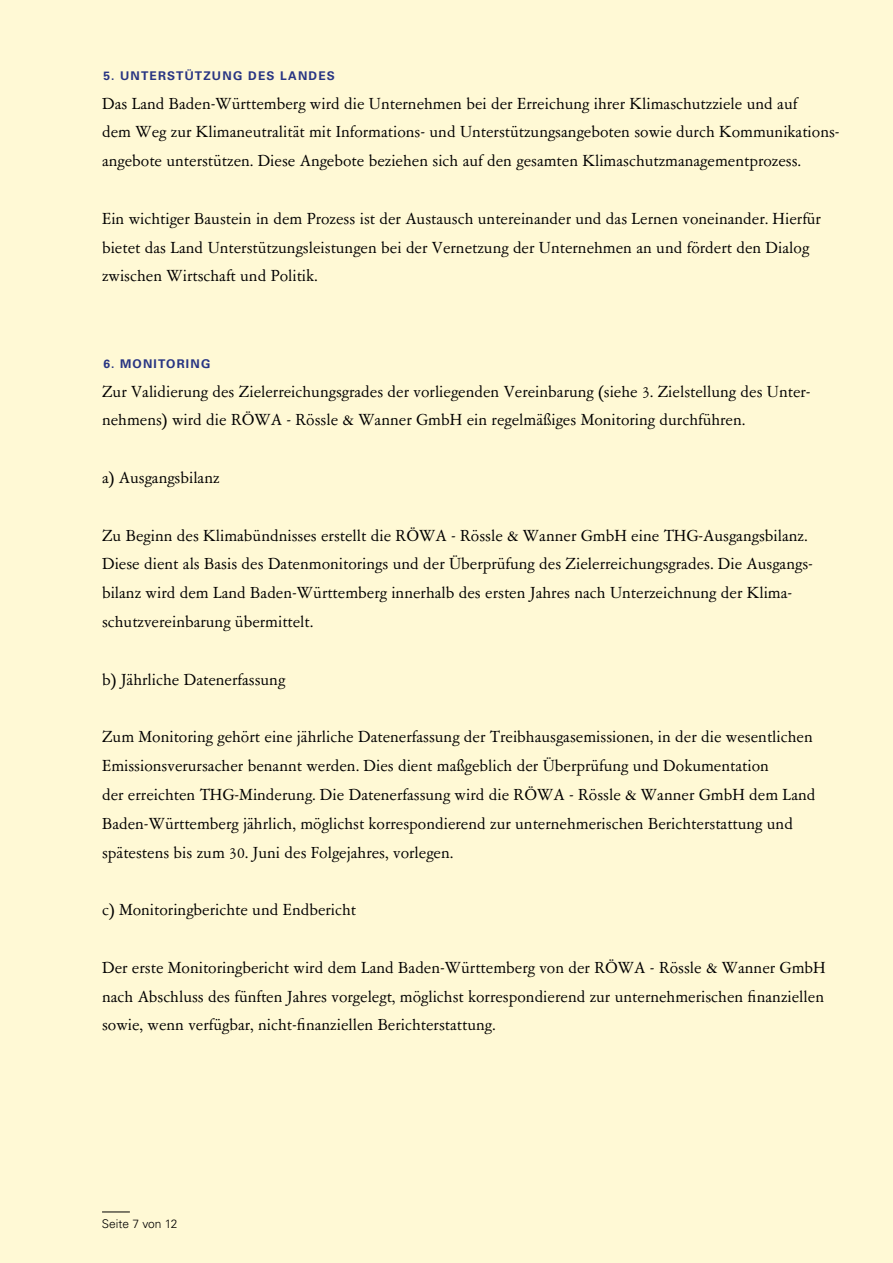
<style>
.page{position:relative;width:893px;height:1263px;background:#fff9d5}
.page>*{position:absolute;margin:0;border:0;box-sizing:border-box;transform-origin:0 0}
.P_Fließtext{font:18px/28.8px "Garamont Amst SB";color:#000}
.t1{font:700 12px "Univers LT Pro 65";letter-spacing:.1em;color:#283583}
.t2{font:300 12px "Univers LT Pro 45";color:#000}
</style>
<div class="page">
<svg style="left:102px;top:1211px;width:28px;height:1px"></svg>
<h2 class="t1" style="left:103px;top:68px;width:233px">5. UNTERSTÜTZUNG DES LANDES</h2>
<p class="P_Fließtext" style="left:102px;top:90px;width:739px">Das Land Baden-Württemberg wird die Unternehmen bei der Erreichung ihrer Klimaschutzziele und auf<br>dem Weg zur Klimaneutralität mit Informations- und Unterstützungsangeboten sowie durch Kommunikations&shy;angebote unterstützen. Diese Angebote beziehen sich auf den gesamten Klimaschutzmanagementprozess.</p>
<p class="P_Fließtext" style="left:102px;top:205px;width:720px">Ein wichtiger Baustein in dem Prozess ist der Austausch untereinander und das Lernen voneinander. Hierfür bietet das Land Unterstützungsleistungen bei der Vernetzung der Unternehmen an und fördert den Dialog zwischen Wirtschaft und Politik.</p>
<h2 class="t1" style="left:103px;top:356px;width:108px">6. MONITORING</h2>
<p class="P_Fließtext" style="left:102px;top:378px;width:709px">Zur Validierung des Zielerreichungsgrades der vorliegenden Vereinbarung (siehe 3. Zielstellung des Unter&shy;nehmens) wird die RÖWA - Rössle &amp; Wanner GmbH ein regelmäßiges Monitoring durchführen.</p>
<h3 class="P_Fließtext" style="left:102px;top:464px;width:119px">a) Ausgangsbilanz</h3>
<p class="P_Fließtext" style="left:102px;top:522px;width:711px">Zu Beginn des Klimabündnisses erstellt die RÖWA - Rössle &amp; Wanner GmbH eine THG-Ausgangsbilanz.<br>Diese dient als Basis des Datenmonitorings und der Überprüfung des Zielerreichungsgrades. Die Ausgangs&shy;bilanz wird dem Land Baden-Württemberg innerhalb des ersten Jahres nach Unterzeichnung der Klima&shy;schutzvereinbarung übermittelt.</p>
<h3 class="P_Fließtext" style="left:102px;top:666px;width:185px">b) Jährliche Datenerfassung</h3>
<p class="P_Fließtext" style="left:102px;top:723px;width:715px">Zum Monitoring gehört eine jährliche Datenerfassung der Treibhausgasemissionen, in der die wesentlichen Emissionsverursacher benannt werden. Dies dient maßgeblich der Überprüfung und Dokumentation<br>der -erreichten THG-Minderung. Die Datenerfassung wird die RÖWA - Rössle &amp; Wanner GmbH dem Land Baden-Württemberg jährlich, möglichst korrespondierend zur unternehmerischen Berichterstattung und spätestens bis zum 30. Juni des Folgejahres, vorlegen.</p>
<h3 class="P_Fließtext" style="left:102px;top:896px;width:256px">c) Monitoringberichte und Endbericht</h3>
<p class="P_Fließtext" style="left:102px;top:954px;width:725px;text-align:justify">Der erste Monitoringbericht wird dem Land Baden-Württemberg von der RÖWA - Rössle &amp; Wanner GmbH nach Abschluss des fünften Jahres vorgelegt, möglichst korrespondierend zur unternehmerischen finanziellen sowie, wenn verfügbar, nicht-finanziellen Berichterstattung.</p>
<p class="t2" style="left:102px;top:1216px;width:77px">Seite 7 von 12</p>
</div>
